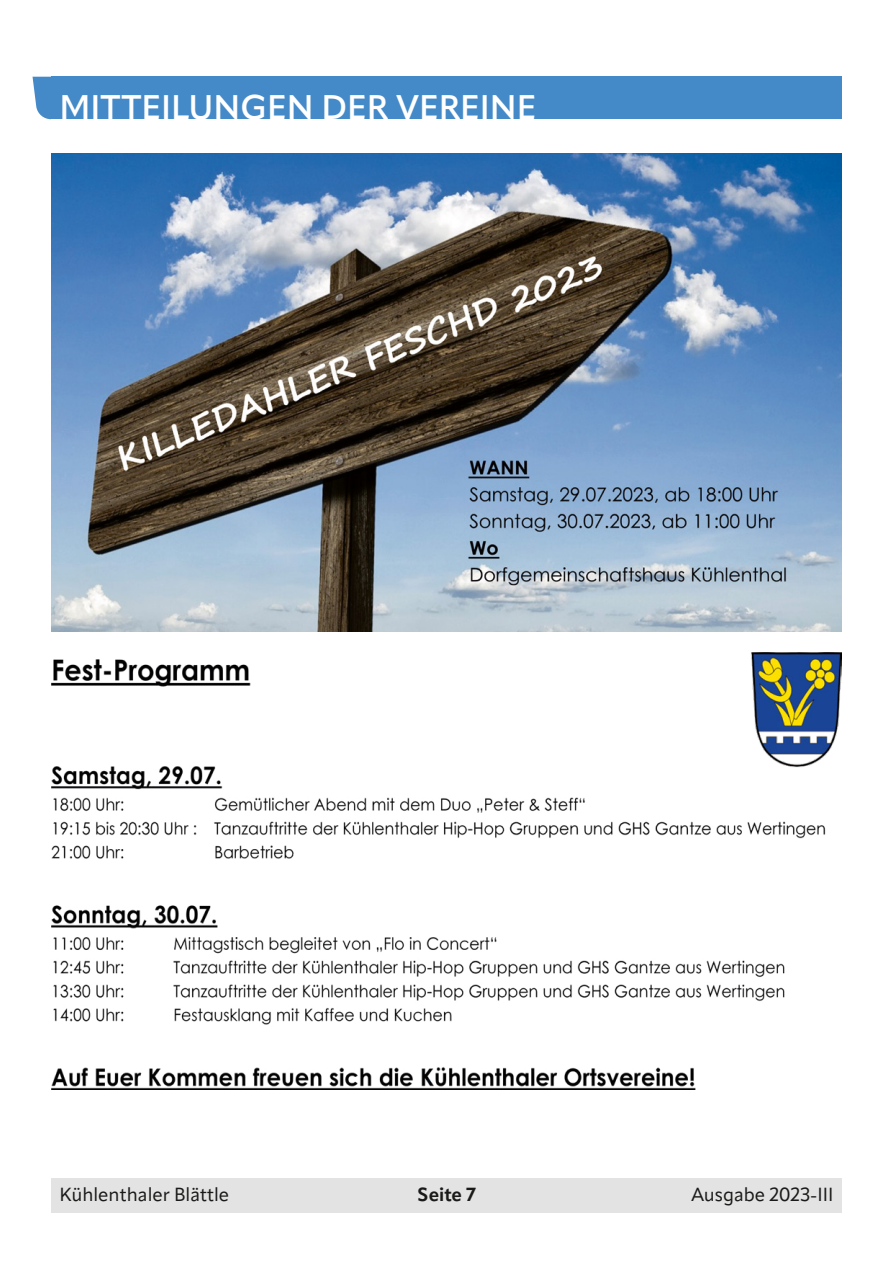
<style>
.page{position:relative;width:893px;height:1263px;background:#fff}
.page>*{position:absolute;margin:0;border:0;box-sizing:border-box;transform-origin:0 0}
.Überschrift{font:600 33.75px "Apparat";color:#fff}
.t1{font:18.75px "Apparat";color:#1a1a18}
.t2{font:700 18.75px "Apparat";color:#1a1a18}
</style>
<div class="page">
<div style="left:51px;top:1178px;width:791px;height:34px;background:#e3e3e3"></div>
<div style="left:51px;top:77px;width:791px;height:42px;background:#448ac9"></div>
<img style="left:51px;top:154px;width:791px;height:478px">
<svg style="left:33px;top:77px;width:18px;height:42px"></svg>
<img style="left:51px;top:652px;width:791px;height:437px">
<p class="Überschrift" style="left:60px;top:87px;width:479px">MITTEILUNGEN DER VEREINE</p>
<p class="t1" style="left:60px;top:1183px;width:171px">Kühlenthaler Blättle</p>
<p class="t2" style="left:418px;top:1183px;width:59px">Seite 7</p>
<p class="t1" style="left:691px;top:1183px;width:144px">Ausgabe 2023-III</p>
</div>
